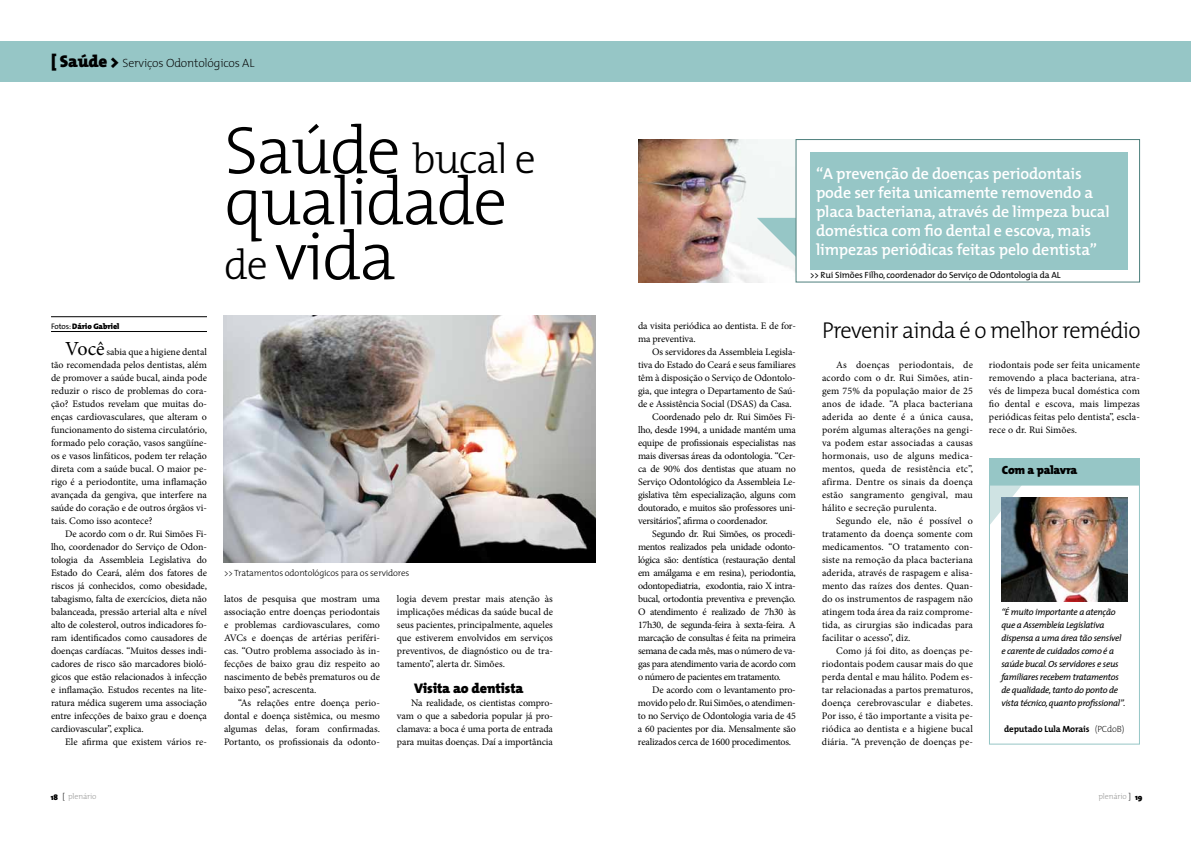
<style>
.page{position:relative;width:1191px;height:842px;background:#fff}
.page>*{position:absolute;margin:0;border:0;box-sizing:border-box;transform-origin:0 0}
.t1{font:300 69px "T Mix";color:#000}
.t2{font:300 68px "T Mix";color:#000}
.t3{font:300 42px "T Mix";color:#000}
.t4{font:300 23px "T Mix";letter-spacing:-.03em;color:#000}
.t5{font:600 16px/19px "T Mix";letter-spacing:-.01em;color:#fff}
.t6{font:800 14px "T Mix";letter-spacing:-.01em;color:#000}
.t7{font:200 12px "T Mix";letter-spacing:-.015em;color:#000}
.t8{font:800 12px "T Mix";letter-spacing:-.015em;color:#000}
.t9{font:10px/13px "Minion Pro";letter-spacing:-.02em;color:#000;text-align:justify}
.t10{font:10px "Minion Pro";color:#000}
.t11{font:italic 9px/13px "T Mix";letter-spacing:-.03em;color:#000}
.t12{font:9px "T Mix";letter-spacing:-.015em;color:#000}
.t13{font:300 9px "T Mix";letter-spacing:-.015em;color:#000}
.t14{font:700 9px "T Mix";letter-spacing:-.015em;color:#000}
.t15{font:300 8px "T Mix";letter-spacing:-.015em;color:#9d9d9c}
.t16{font:800 8px "T Mix";letter-spacing:-.015em;color:#000}
.s1{font-weight:800;font-size:17px}
.s2{font-weight:400}
.s3{font-size:20px}
.s4{font-size:68px}
.s5{font-size:42px}
.s6{font-weight:200}
.s7{font-weight:800;color:#000}
.s8{color:#000}
</style>
<div class="page">
<div style="left:0;top:41px;width:1191px;height:41px;background:#96c6c6"></div>
<hr style="left:51px;top:316px;width:156px;height:1px;background:#000">
<hr style="left:51px;top:331px;width:156px;height:1px;background:#000">
<img style="left:223px;top:316px;width:372px;height:247px">
<img style="left:638px;top:139px;width:158px;height:143px">
<svg style="left:757px;top:218px;width:39px;height:39px"></svg>
<div style="left:810px;top:152px;width:317px;height:117px;background:#96c6c6"></div>
<div style="left:796px;top:139px;width:343px;height:143px;border:1px solid #4d7f7c"></div>
<svg style="left:991px;top:487px;width:30px;height:36px"></svg>
<div style="left:989px;top:485px;width:151px;height:260px;border:1px solid #96c6c6"></div>
<img style="left:1001px;top:498px;width:126px;height:104px">
<div style="left:989px;top:459px;width:151px;height:26px;background:#96c6c6"></div>
<p class="t7" style="left:51px;top:53px;width:205px"><span class="s1">[ Saúde &gt;</span> Serviços Odontológicos AL</p>
<p class="t16" style="left:51px;top:319px;width:70px"><span class="s2">Fotos:</span> Dário Gabriel</p>
<p class="t9" style="left:51px;top:345px;width:157px;text-indent:14px"><span class="s3">Você</span> sabia que a higiene dental tão recomendada pelos dentistas, além de promover a saúde bucal, ainda pode reduzir o risco de problemas do cora&shy;ção? Estudos revelam que muitas do&shy;enças cardiovasculares, que alteram o funcionamento do sistema circulatório, formado pelo coração, vasos sangüíne&shy;os e vasos linfáticos, podem ter relação direta com a saúde bucal. O maior pe&shy;rigo é a periodontite, uma inflamação avançada da gengiva, que interfere na saúde do coração e de outros órgãos vi&shy;tais. Como isso acontece?</p>
<p class="t9" style="left:51px;top:527px;width:157px;text-indent:14px">De acordo com o dr. Rui Simões Fi&shy;lho, coordenador do Serviço de Odon&shy;tologia da Assembleia Legislativa do Estado do Ceará, além dos fatores de riscos já conhecidos, como obesidade, tabagismo, falta de exercícios, dieta não balanceada, pressão arterial alta e nível alto de colesterol, outros indicadores fo&shy;ram identificados como causadores de doenças cardíacas. “Muitos desses indi&shy;cadores de risco são marcadores bioló&shy;gicos que estão relacionados à infecção e inflamação. Estudos recentes na lite&shy;ratura médica sugerem uma associação entre infecções de baixo grau e doença cardiovascular”, explica.</p>
<p class="t10" style="left:65px;top:735px;width:143px">Ele afirma que existem vários re-</p>
<h3 class="t3" style="left:224px;top:124px;width:313px"><span class="s4">Saúde</span> bucal e</h3>
<h2 class="t2" style="left:224px;top:145px;width:285px">qualidade</h2>
<h1 class="t1" style="left:224px;top:199px;width:173px"><span class="s5">de</span> vida</h1>
<p class="t13" style="left:224px;top:565px;width:187px">&gt;&gt; Tratamentos odontológicos para os servidores</p>
<p class="t9" style="left:224px;top:592px;width:157px">latos de pesquisa que mostram uma associação entre doenças periodontais e problemas cardiovasculares, como AVCs e doenças de artérias periféri&shy;cas. “Outro problema associado às in&shy;fecções de baixo grau diz respeito ao nascimento de bebês prematuros ou de baixo peso”, acrescenta.</p>
<p class="t9" style="left:224px;top:696px;width:157px;text-indent:14px">“As relações entre doença perio&shy;dontal e doença sistêmica, ou mesmo algumas delas, foram confirmadas.<br>Portanto, os profissionais da odonto-</p>
<p class="t9" style="left:397px;top:592px;width:157px">logia devem prestar mais atenção às implicações médicas da saúde bucal de seus pacientes, principalmente, aqueles que estiverem envolvidos em serviços preventivos, de diagnóstico ou de tra&shy;tamento”, alerta dr. Simões.</p>
<h3 class="t6" style="left:414px;top:676px;width:111px">Visita ao dentista</h3>
<p class="t9" style="left:397px;top:696px;width:157px;text-indent:14px">Na realidade, os cientistas compro&shy;vam o que a sabedoria popular já pro&shy;clamava: a boca é uma porta de entrada para muitas doenças. Daí a importância</p>
<h3 class="t5" style="left:816px;top:163px;width:295px">“A prevenção de doenças periodontais pode ser feita unicamente removendo a placa bacteriana, através de limpeza bucal doméstica com fio dental e escova, mais limpezas periódicas feitas pelo dentista”</h3>
<p class="t12" style="left:810px;top:267px;width:252px">&gt;&gt; Rui Simões Filho, coordenador do Serviço de Odontologia da AL</p>
<p class="t9" style="left:638px;top:319px;width:159px">da visita periódica ao dentista. E de for&shy;ma preventiva.</p>
<p class="t9" style="left:652px;top:345px;width:145px">Os servidores da Assembleia Legisla-</p>
<p class="t9" style="left:638px;top:358px;width:159px">tiva do Estado do Ceará e seus familiares</p>
<p class="t9" style="left:638px;top:371px;width:159px">têm à disposição o Serviço de Odontolo-</p>
<p class="t9" style="left:638px;top:384px;width:159px">gia, que integra o Departamento de Saú-</p>
<p class="t9" style="left:638px;top:397px;width:155px">de e Assistência Social (DSAS) da Casa.</p>
<p class="t9" style="left:652px;top:410px;width:145px">Coordenado pelo dr. Rui Simões Fi-</p>
<p class="t9" style="left:638px;top:423px;width:159px">lho, desde 1994, a unidade mantém uma</p>
<p class="t9" style="left:638px;top:436px;width:159px">equipe de profissionais especialistas nas</p>
<p class="t9" style="left:638px;top:449px;width:159px">mais diversas áreas da odontologia. “Cer-</p>
<p class="t9" style="left:638px;top:462px;width:159px">ca de 90% dos dentistas que atuam no</p>
<p class="t9" style="left:638px;top:475px;width:159px">Serviço Odontológico da Assembleia Le-</p>
<p class="t9" style="left:638px;top:488px;width:159px">gislativa têm especialização, alguns com</p>
<p class="t9" style="left:638px;top:501px;width:159px">doutorado, e muitos são professores uni-</p>
<p class="t9" style="left:638px;top:514px;width:131px">versitários”, afirma o coordenador.</p>
<p class="t9" style="left:652px;top:527px;width:145px">Segundo dr. Rui Simões, os procedi-</p>
<p class="t9" style="left:638px;top:540px;width:159px">mentos realizados pela unidade odonto-</p>
<p class="t9" style="left:638px;top:553px;width:159px">lógica são: dentística (restauração dental</p>
<p class="t9" style="left:638px;top:566px;width:159px">em amálgama e em resina), periodontia,</p>
<p class="t9" style="left:638px;top:579px;width:159px">odontopediatria, exodontia, raio X intra-</p>
<p class="t9" style="left:638px;top:592px;width:159px">bucal, ortodontia preventiva e prevenção.</p>
<p class="t9" style="left:638px;top:605px;width:159px">O atendimento é realizado de 7h30 às</p>
<p class="t9" style="left:638px;top:618px;width:159px">17h30, de segunda-feira à sexta-feira. A</p>
<p class="t9" style="left:638px;top:631px;width:159px">marcação de consultas é feita na primeira</p>
<p class="t9" style="left:638px;top:644px;width:159px">semana de cada mês, mas o número de va-</p>
<p class="t9" style="left:638px;top:657px;width:159px">gas para atendimento varia de acordo com</p>
<p class="t9" style="left:638px;top:670px;width:144px">o número de pacientes em tratamento.</p>
<p class="t9" style="left:652px;top:683px;width:145px">De acordo com o levantamento pro-</p>
<p class="t9" style="left:638px;top:696px;width:159px">movido pelo dr. Rui Simões, o atendimen-</p>
<p class="t9" style="left:638px;top:709px;width:159px">to no Serviço de Odontologia varia de 45</p>
<p class="t9" style="left:638px;top:722px;width:159px">a 60 pacientes por dia. Mensalmente são</p>
<p class="t9" style="left:638px;top:735px;width:155px">realizados cerca de 1600 procedimentos.</p>
<h3 class="t4" style="left:822px;top:311px;width:320px">Prevenir ainda é o melhor remédio</h3>
<p class="t9" style="left:822px;top:358px;width:152px;text-indent:14px">As doenças periodontais, de acordo com o dr. Rui Simões, atin&shy;gem 75% da população maior de 25 anos de idade. “A placa bacteriana aderida ao dente é a única causa, porém algumas alterações na gengi&shy;va podem estar associadas a causas hormonais, uso de alguns medica&shy;mentos, queda de resistência etc”, afirma. Dentre os sinais da doença estão sangramento gengival, mau hálito e secreção purulenta.</p>
<p class="t9" style="left:822px;top:514px;width:152px;text-indent:14px">Segundo ele, não é possível o tratamento da doença somente com medicamentos. “O tratamento con&shy;siste na remoção da placa bacteriana aderida, através de raspagem e alisa&shy;mento das raízes dos dentes. Quan&shy;do os instrumentos de raspagem não atingem toda área da raiz comprome&shy;tida, as cirurgias são indicadas para facilitar o acesso”, diz.</p>
<p class="t9" style="left:822px;top:644px;width:152px;text-indent:14px">Como já foi dito, as doenças pe&shy;riodontais podem causar mais do que perda dental e mau hálito. Podem es&shy;tar relacionadas a partos prematuros, doença cerebrovascular e diabetes.<br>Por isso, é tão importante a visita pe&shy;riódica ao dentista e a higiene bucal diária. “A prevenção de doenças pe-</p>
<p class="t9" style="left:989px;top:358px;width:152px">riodontais pode ser feita unicamente removendo a placa bacteriana, atra&shy;vés de limpeza bucal doméstica com fio dental e escova, mais limpezas periódicas feitas pelo dentista”, escla&shy;rece o dr. Rui Simões.</p>
<p class="t8" style="left:1001px;top:460px;width:77px">Com a palavra</p>
<p class="t11" style="left:1001px;top:605px;width:126px">“É muito importante a atenção que a Assembleia Legislativa dispensa a uma área tão sensível e carente de cuidados como é a saúde bucal. Os servidores e seus familiares recebem tratamentos de qualidade, tanto do ponto de vista técnico, quanto profissional”.</p>
<p class="t14" style="left:1004px;top:721px;width:122px">deputado Lula Morais <span class="s6">(PCdoB)</span></p>
<p class="t15" style="left:51px;top:790px;width:47px"><span class="s7">18</span> <span class="s8">[</span> plenário</p>
<p class="t15" style="left:1098px;top:790px;width:46px">plenário <span class="s8">]</span> <span class="s7">19</span></p>
</div>
